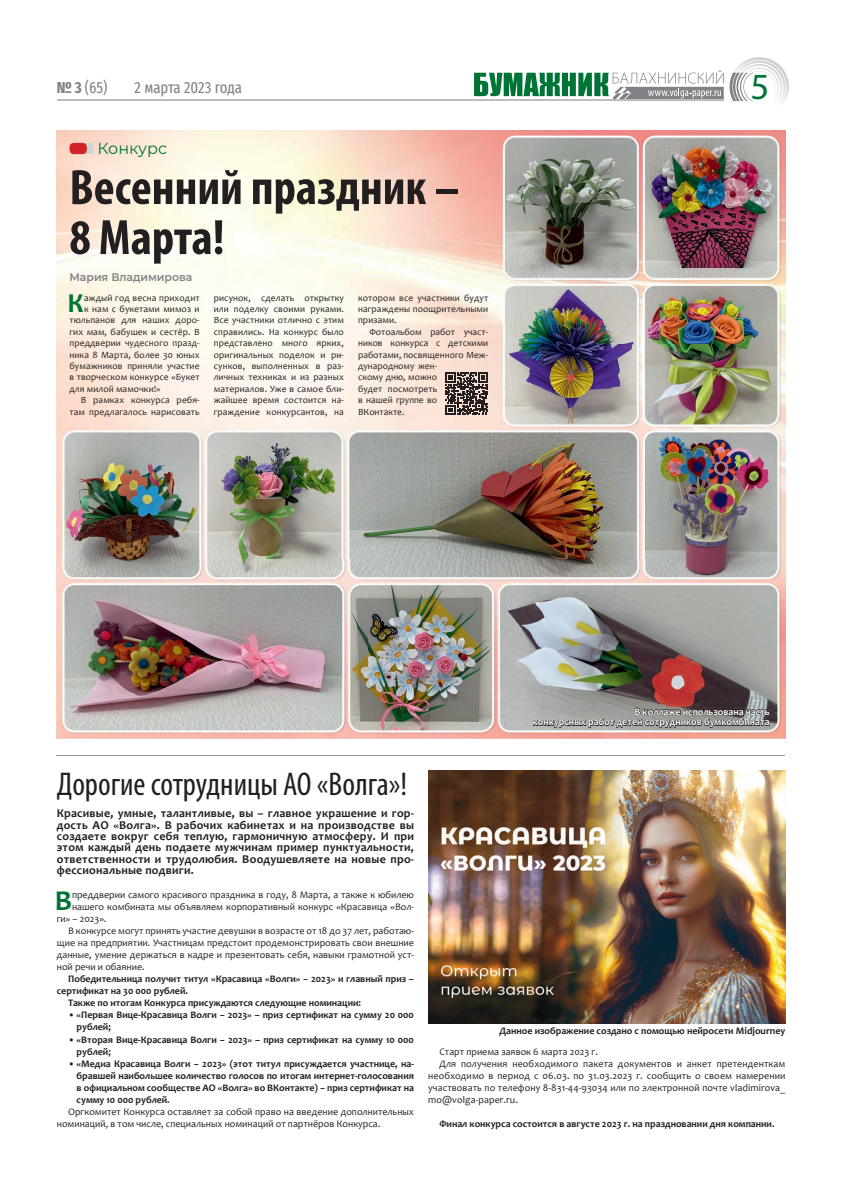
<style>
.page{position:relative;width:842px;height:1191px;background:#fff}
.page>*{position:absolute;margin:0;border:0;box-sizing:border-box;transform-origin:0 0}
.t1{font:700 condensed 50px/50px "Myriad Pro";color:#231f20}
.t2{font:37px "Myriad Pro";color:#007437}
.t3{font:condensed 33px "Myriad Pro";color:#231f20}
.t4{font:700 28.9px "Candara";color:#007437}
.t5{font:700 27.4px "Candara";color:#007437}
.t6{font:extra-condensed 16px "Fira Sans";letter-spacing:-.005em;color:#808285}
.t7{font:16px "Montserrat";color:#007437}
.t8{font:700 12px/11.4px "Candara";letter-spacing:.02em;color:#231f20;text-align:justify}
.t9{font:600 11px "Montserrat";color:#808285}
.t10{font:10px/12px "Candara";color:#231f20}
.t11{font:700 10px/12px "Candara";color:#231f20}
.t12{font:700 10px/10.8px "Candara";color:#fff;text-align:right}
.t13{font:9.5px/11.4px "Candara";letter-spacing:.01em;color:#231f20;text-align:justify}
.s1{font-weight:700}
</style>
<div class="page">
<svg style="left:730px;top:57px;width:59px;height:45px"></svg>
<svg style="left:474px;top:71px;width:250px;height:28px"></svg>
<hr style="left:57px;top:99px;width:667px;height:2px;background:#bcbdc0">
<img style="left:57px;top:130px;width:728px;height:608px">
<hr style="left:56px;top:755px;width:729px;height:1px;background:#939598">
<svg style="left:69px;top:143px;width:24px;height:11px"></svg>
<img style="left:428px;top:770px;width:357px;height:253px">
<svg style="left:446px;top:372px;width:42px;height:43px;background:#655b57"></svg>
<svg style="left:532px;top:701px;width:238px;height:27px;background:#75706f"></svg>
<h3 class="t6" style="left:57px;top:76px;width:52px"><span class="s1">№ 3</span> (65)</h3>
<h3 class="t6" style="left:135px;top:76px;width:109px">2 марта 2023 года</h3>
<h2 class="t2" style="left:750px;top:63px;width:20px">5</h2>
<h3 class="t7" style="left:98px;top:137px;width:71px">Конкурс</h3>
<h1 class="t1" style="left:69px;top:161px;width:391px">Весенний праздник –<br>8 Марта!</h1>
<p class="t9" style="left:69px;top:270px;width:124px">Мария Владимирова</p>
<h3 class="t5" style="left:68px;top:286px;width:18px">К</h3>
<p class="t13" style="left:84px;top:292px;width:117px">аждый год весна приходит</p>
<p class="t13" style="left:84px;top:303px;width:117px">к нам с букетами мимоз и</p>
<p class="t13" style="left:69px;top:314px;width:132px">тюльпанов для наших доро-</p>
<p class="t13" style="left:69px;top:326px;width:132px">гих мам, бабушек и сестёр. В</p>
<p class="t13" style="left:69px;top:337px;width:132px">преддверии чудесного празд-</p>
<p class="t13" style="left:69px;top:349px;width:132px">ника 8 Марта, более 30 юных</p>
<p class="t13" style="left:69px;top:360px;width:132px">бумажников приняли участие</p>
<p class="t13" style="left:69px;top:371px;width:132px">в творческом конкурсе «Букет</p>
<p class="t13" style="left:69px;top:383px;width:93px">для милой мамочки!»</p>
<p class="t13" style="left:81px;top:394px;width:120px">В рамках конкурса ребя-</p>
<p class="t13" style="left:69px;top:406px;width:132px">там предлагалось нарисовать</p>
<p class="t13" style="left:214px;top:292px;width:132px">рисунок, сделать открытку или поделку своими руками.<br>Все участники отлично с этим справились. На конкурс было представлено много ярких, оригинальных поделок и ри&shy;сунков, выполненных в раз&shy;личных техниках и из разных материалов. Уже в самое бли&shy;жайшее время состоится на&shy;граждение конкурсантов, на</p>
<p class="t13" style="left:358px;top:292px;width:132px">котором все участники будут награждены поощрительными призами.</p>
<p class="t13" style="left:358px;top:326px;width:132px;text-align:left;text-indent:11px">Фотоальбом работ участ&shy;ников конкурса с детскими работами, посвященного Меж&shy;дународному жен-<br>скому дню, можно<br>будет посмотреть<br>в нашей группе во<br>ВКонтакте.</p>
<p class="t12" style="left:533px;top:706px;width:238px">В коллаже использована часть<br>конкурсных работ детей сотрудников бумкомбината</p>
<h3 class="t3" style="left:57px;top:764px;width:352px">Дорогие сотрудницы АО «Волга»!</h3>
<p class="t8" style="left:57px;top:807px;width:359px">Красивые, умные, талантливые, вы – главное украшение и гор&shy;дость АО «Волга». В рабочих кабинетах и на производстве вы создаете вокруг себя теплую, гармоничную атмосферу. И при этом каждый день подаете мужчинам пример пунктуальности, ответственности и трудолюбия. Воодушевляете на новые про&shy;фессиональные подвиги.</p>
<h3 class="t4" style="left:55px;top:883px;width:19px">В</h3>
<p class="t10" style="left:72px;top:889px;width:343px">преддверии самого красивого праздника в году, 8 Марта, а также к юбилею</p>
<p class="t10" style="left:72px;top:901px;width:343px">нашего комбината мы объявляем корпоративный конкурс «Красавица «Вол-</p>
<p class="t10" style="left:57px;top:913px;width:51px">ги» – 2023».</p>
<p class="t10" style="left:68px;top:925px;width:347px">В конкурсе могут принять участие девушки в возрасте от 18 до 37 лет, работаю-</p>
<p class="t10" style="left:57px;top:937px;width:359px">щие на предприятии. Участницам предстоит продемонстрировать свои внешние</p>
<p class="t10" style="left:57px;top:949px;width:359px">данные, умение держаться в кадре и презентовать себя, навыки грамотной уст-</p>
<p class="t10" style="left:57px;top:961px;width:89px">ной речи и обаяние.</p>
<p class="t11" style="left:68px;top:973px;width:347px">Победительница получит титул «Красавица «Волги» − 2023» и главный приз –</p>
<p class="t11" style="left:57px;top:985px;width:133px">сертификат на 30 000 рублей.</p>
<p class="t11" style="left:68px;top:997px;width:294px">Также по итогам Конкурса присуждаются следующие номинации:</p>
<p class="t11" style="left:77px;top:1009px;width:339px;text-indent:-8px">• «Первая Вице-Красавица Волги − 2023» – приз сертификат на сумму 20 000 рублей;</p>
<p class="t11" style="left:77px;top:1033px;width:339px;text-indent:-8px">• «Вторая Вице-Красавица Волги − 2023» – приз сертификат на сумму 10 000 рублей;</p>
<p class="t11" style="left:77px;top:1057px;width:339px;text-align:justify;text-indent:-8px">• «Медиа Красавица Волги − 2023» (этот титул присуждается участнице, на&shy;бравшей наибольшее количество голосов по итогам интернет-голосования в официальном сообществе АО «Волга» во ВКонтакте) − приз сертификат на сумму 10 000 рублей.</p>
<p class="t10" style="left:57px;top:1105px;width:359px;text-indent:11px">Оргкомитет Конкурса оставляет за собой право на введение дополнительных номинаций, в том числе, специальных номинаций от партнёров Конкурса.</p>
<p class="t11" style="left:500px;top:1024px;width:287px">Данное изображение создано с помощью нейросети Midjourney</p>
<p class="t10" style="left:439px;top:1045px;width:160px">Старт приема заявок 6 марта 2023 г.</p>
<p class="t10" style="left:439px;top:1057px;width:347px">Для получения необходимого пакета документов и анкет претенденткам</p>
<p class="t10" style="left:428px;top:1069px;width:359px">необходимо в период с 06.03. по 31.03.2023 г. сообщить о своем намерении</p>
<p class="t10" style="left:428px;top:1081px;width:359px">участвовать по телефону 8-831-44-93034 или по электронной почте vladimirova_</p>
<p class="t10" style="left:428px;top:1093px;width:91px">mo@volga-paper.ru.</p>
<p class="t11" style="left:439px;top:1117px;width:337px">Финал конкурса состоится в августе 2023 г. на праздновании дня компании.</p>
</div>
